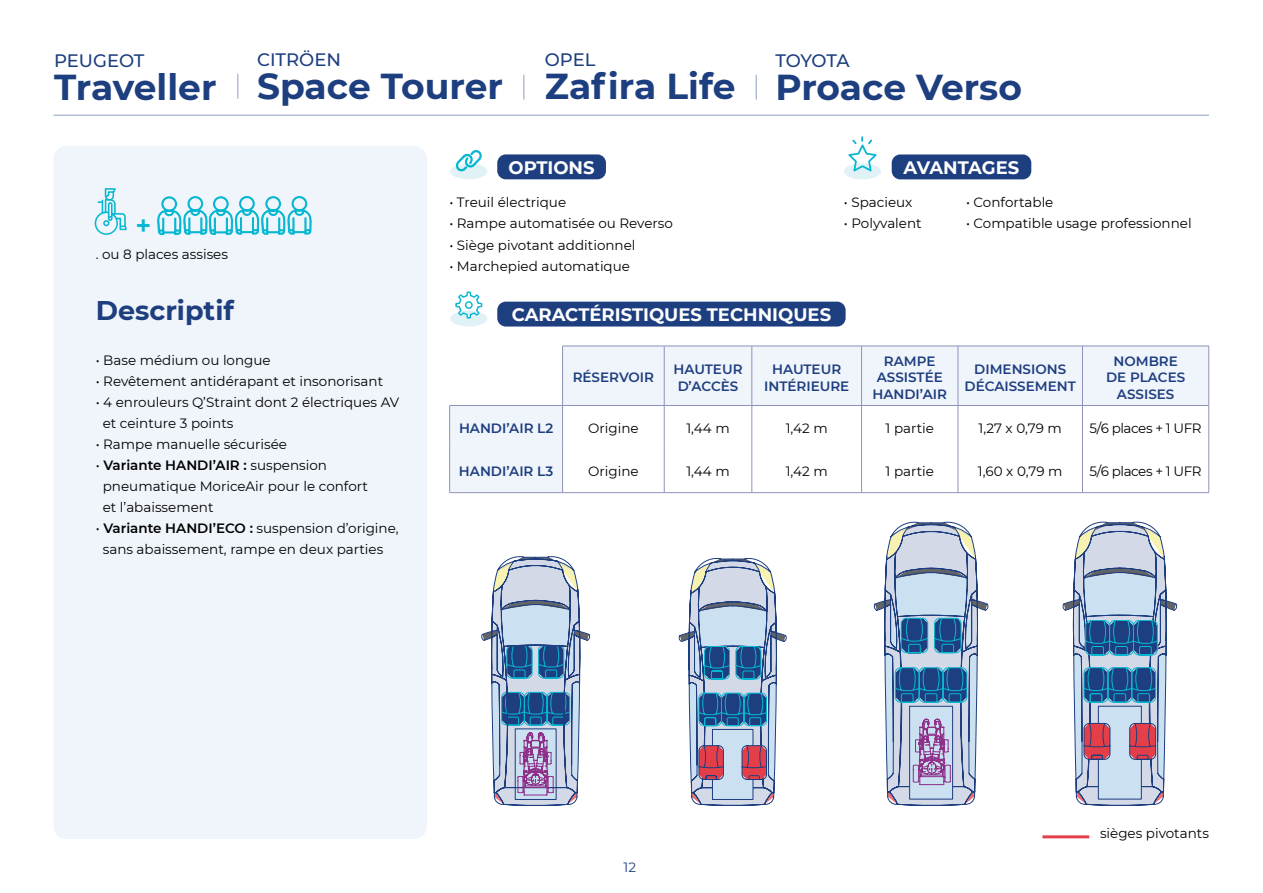
<style>
.page{position:relative;width:1263px;height:893px;background:#fff}
.page>*{position:absolute;margin:0;border:0;box-sizing:border-box;transform-origin:0 0}
.t1{font:700 36px "Montserrat";color:#1d3e7f}
.t2{font:700 27px "Montserrat";color:#1d3e7f}
.t3{font:600 27px "Montserrat";color:#06b7d1}
.t4{font:700 18px "Montserrat";color:#fff}
.t5{font:500 18px "Montserrat";color:#1d3e7f}
.t6{font:13.5px/21px "Montserrat";color:#000}
.t7{font:600 13.5px/16.5px "Montserrat";color:#1d3e7f;text-align:center}
.t8{font:13.5px "Montserrat";letter-spacing:-.03em;color:#000}
.t9{font:13.5px "Montserrat";color:#1d3e7f}
.s1{font-weight:600}
</style>
<div class="page">
<hr style="left:54px;top:115px;width:1155px;height:1px;background:#173d82">
<svg style="left:238px;top:74px;width:1px;height:25px"></svg>
<svg style="left:756px;top:75px;width:1px;height:25px"></svg>
<svg style="left:524px;top:75px;width:1px;height:25px"></svg>
<div style="left:54px;top:146px;width:373px;height:693px;background:#f0f4fb;border-radius:13px"></div>
<div style="left:497px;top:154px;width:109px;height:25px;background:#1d3e7f;border-radius:9px"></div>
<svg style="left:450px;top:347px;width:758px;height:145px"></svg>
<hr style="left:664px;top:346px;width:1px;height:59px;background:#8e92bb">
<hr style="left:751px;top:346px;width:1px;height:59px;background:#8e92bb">
<hr style="left:861px;top:346px;width:1px;height:59px;background:#8e92bb">
<hr style="left:958px;top:346px;width:1px;height:59px;background:#8e92bb">
<hr style="left:1082px;top:346px;width:1px;height:59px;background:#8e92bb">
<hr style="left:664px;top:406px;width:1px;height:41px;background:#8e92bb">
<hr style="left:751px;top:406px;width:1px;height:41px;background:#8e92bb">
<hr style="left:861px;top:406px;width:1px;height:41px;background:#8e92bb">
<hr style="left:958px;top:406px;width:1px;height:41px;background:#8e92bb">
<hr style="left:1082px;top:406px;width:1px;height:41px;background:#8e92bb">
<hr style="left:1208px;top:406px;width:1px;height:41px;background:#8e92bb">
<hr style="left:664px;top:447px;width:1px;height:45px;background:#8e92bb">
<hr style="left:751px;top:447px;width:1px;height:45px;background:#8e92bb">
<hr style="left:861px;top:447px;width:1px;height:45px;background:#8e92bb">
<hr style="left:958px;top:447px;width:1px;height:45px;background:#8e92bb">
<hr style="left:1082px;top:447px;width:1px;height:45px;background:#8e92bb">
<hr style="left:1208px;top:447px;width:1px;height:45px;background:#8e92bb">
<hr style="left:563px;top:492px;width:101px;height:1px;background:#8e92bb">
<hr style="left:664px;top:492px;width:88px;height:1px;background:#8e92bb">
<hr style="left:752px;top:492px;width:109px;height:1px;background:#8e92bb">
<hr style="left:861px;top:492px;width:97px;height:1px;background:#8e92bb">
<hr style="left:958px;top:492px;width:124px;height:1px;background:#8e92bb">
<hr style="left:1082px;top:492px;width:127px;height:1px;background:#8e92bb">
<hr style="left:449px;top:405px;width:114px;height:1px;background:#8e92bb">
<hr style="left:449px;top:406px;width:1px;height:41px;background:#8e92bb">
<hr style="left:562px;top:406px;width:1px;height:41px;background:#8e92bb">
<hr style="left:449px;top:447px;width:1px;height:45px;background:#8e92bb">
<hr style="left:562px;top:447px;width:1px;height:45px;background:#8e92bb">
<hr style="left:449px;top:492px;width:114px;height:1px;background:#8e92bb">
<hr style="left:562px;top:346px;width:102px;height:1px;background:#8e92bb">
<hr style="left:562px;top:346px;width:1px;height:59px;background:#8e92bb">
<hr style="left:664px;top:346px;width:88px;height:1px;background:#8e92bb">
<hr style="left:752px;top:346px;width:109px;height:1px;background:#8e92bb">
<hr style="left:861px;top:346px;width:97px;height:1px;background:#8e92bb">
<hr style="left:958px;top:346px;width:124px;height:1px;background:#8e92bb">
<hr style="left:1082px;top:346px;width:127px;height:1px;background:#8e92bb">
<hr style="left:1208px;top:346px;width:1px;height:59px;background:#8e92bb">
<hr style="left:563px;top:405px;width:101px;height:1px;background:#8e92bb">
<hr style="left:664px;top:405px;width:88px;height:1px;background:#8e92bb">
<hr style="left:752px;top:405px;width:109px;height:1px;background:#8e92bb">
<hr style="left:861px;top:405px;width:97px;height:1px;background:#8e92bb">
<hr style="left:958px;top:405px;width:124px;height:1px;background:#8e92bb">
<hr style="left:1082px;top:405px;width:127px;height:1px;background:#8e92bb">
<div style="left:497px;top:302px;width:349px;height:25px;background:#1d3e7f;border-radius:9px"></div>
<div style="left:892px;top:154px;width:139px;height:25px;background:#1d3e7f;border-radius:9px"></div>
<div style="left:450px;top:163px;width:37px;height:16px;background:#e1f2f7;border-radius:50%"></div>
<div style="left:844px;top:163px;width:37px;height:16px;background:#e1f2f7;border-radius:50%"></div>
<svg style="left:848px;top:136px;width:29px;height:35px"></svg>
<div style="left:450px;top:311px;width:37px;height:16px;background:#e1f2f7;border-radius:50%"></div>
<svg style="left:455px;top:291px;width:28px;height:28px"></svg>
<svg style="left:455px;top:150px;width:27px;height:21px"></svg>
<svg style="left:95px;top:188px;width:32px;height:47px"></svg>
<svg style="left:157px;top:196px;width:155px;height:39px"></svg>
<hr style="left:1042px;top:835px;width:47px;height:3px;background:#e43f49">
<svg style="left:481px;top:556px;width:110px;height:250px"></svg>
<svg style="left:678px;top:557px;width:109px;height:249px"></svg>
<svg style="left:873px;top:521px;width:116px;height:285px"></svg>
<svg style="left:1062px;top:521px;width:116px;height:285px"></svg>
<h3 class="t5" style="left:54px;top:48px;width:92px">PEUGEOT</h3>
<h1 class="t1" style="left:54px;top:61px;width:164px">Traveller</h1>
<h2 class="t3" style="left:135px;top:206px;width:17px">+</h2>
<p class="t6" style="left:96px;top:243px;width:134px">. ou 8 places assises</p>
<h2 class="t2" style="left:96px;top:291px;width:140px">Descriptif</h2>
<h3 class="t5" style="left:257px;top:47px;width:86px">CITRÖEN</h3>
<h1 class="t1" style="left:257px;top:60px;width:247px">Space Tourer</h1>
<h3 class="t5" style="left:545px;top:47px;width:52px">OPEL</h3>
<h1 class="t1" style="left:545px;top:61px;width:192px">Zafira Life</h1>
<h3 class="t4" style="left:508px;top:155px;width:88px">OPTIONS</h3>
<p class="t6" style="left:449px;top:192px;width:118px">• Treuil électrique</p>
<p class="t6" style="left:449px;top:213px;width:225px">• Rampe automatisée ou Reverso</p>
<p class="t6" style="left:449px;top:234px;width:188px">• Siège pivotant additionnel</p>
<p class="t6" style="left:449px;top:255px;width:182px">• Marchepied automatique</p>
<h3 class="t5" style="left:775px;top:48px;width:76px">TOYOTA</h3>
<h1 class="t1" style="left:775px;top:61px;width:248px">Proace Verso</h1>
<h3 class="t4" style="left:904px;top:155px;width:117px">AVANTAGES</h3>
<p class="t6" style="left:844px;top:192px;width:70px">• Spacieux</p>
<p class="t6" style="left:844px;top:213px;width:79px">• Polyvalent</p>
<p class="t6" style="left:966px;top:192px;width:89px">• Confortable</p>
<p class="t6" style="left:966px;top:213px;width:227px">• Compatible usage professionnel</p>
<h3 class="t4" style="left:512px;top:302px;width:321px">CARACTÉRISTIQUES TECHNIQUES</h3>
<p class="t6" style="left:96px;top:349px;width:177px">• Base médium ou longue</p>
<p class="t6" style="left:96px;top:371px;width:289px">• Revêtement antidérapant et insonorisant</p>
<p class="t6" style="left:103px;top:392px;width:298px;text-indent:-7px">• 4 enrouleurs Q’Straint dont 2 électriques AV et ceinture 3 points</p>
<p class="t6" style="left:96px;top:434px;width:193px">• Rampe manuelle sécurisée</p>
<p class="t6" style="left:103px;top:455px;width:267px;text-indent:-7px">• <span class="s1">Variante HANDI’AIR :</span> suspension pneumatique MoriceAir pour le confort et l’abaissement</p>
<p class="t6" style="left:103px;top:518px;width:297px;text-indent:-7px">• <span class="s1">Variante HANDI’ECO :</span> suspension d’origine, sans abaissement, rampe en deux parties</p>
<p class="t7" style="left:573px;top:369px;width:83px">RÉSERVOIR</p>
<p class="t7" style="left:673px;top:360px;width:71px">HAUTEUR<br>D’ACCÈS</p>
<p class="t7" style="left:764px;top:360px;width:87px">HAUTEUR<br>INTÉRIEURE</p>
<p class="t7" style="left:872px;top:352px;width:76px">RAMPE<br>ASSISTÉE<br>HANDI’AIR</p>
<p class="t7" style="left:965px;top:360px;width:113px">DIMENSIONS<br>DÉCAISSEMENT</p>
<p class="t7" style="left:1106px;top:352px;width:81px">NOMBRE<br>DE PLACES<br>ASSISES</p>
<p class="t7" style="left:459px;top:419px;width:96px">HANDI’AIR L2</p>
<p class="t6" style="left:588px;top:417px;width:52px">Origine</p>
<p class="t6" style="left:686px;top:417px;width:45px">1,44 m</p>
<p class="t6" style="left:786px;top:417px;width:43px">1,42 m</p>
<p class="t6" style="left:885px;top:417px;width:50px">1 partie</p>
<p class="t6" style="left:979px;top:417px;width:85px">1,27 x 0,79 m</p>
<p class="t8" style="left:1090px;top:419px;width:114px">5/6 places + 1 UFR</p>
<p class="t7" style="left:459px;top:463px;width:96px">HANDI’AIR L3</p>
<p class="t6" style="left:588px;top:460px;width:52px">Origine</p>
<p class="t6" style="left:686px;top:460px;width:45px">1,44 m</p>
<p class="t6" style="left:786px;top:460px;width:43px">1,42 m</p>
<p class="t6" style="left:886px;top:460px;width:50px">1 partie</p>
<p class="t6" style="left:978px;top:460px;width:86px">1,60 x 0,79 m</p>
<p class="t8" style="left:1090px;top:462px;width:114px">5/6 places + 1 UFR</p>
<p class="t9" style="left:623px;top:858px;width:14px">12</p>
<p class="t6" style="left:1100px;top:823px;width:110px">sièges pivotants</p>
</div>
